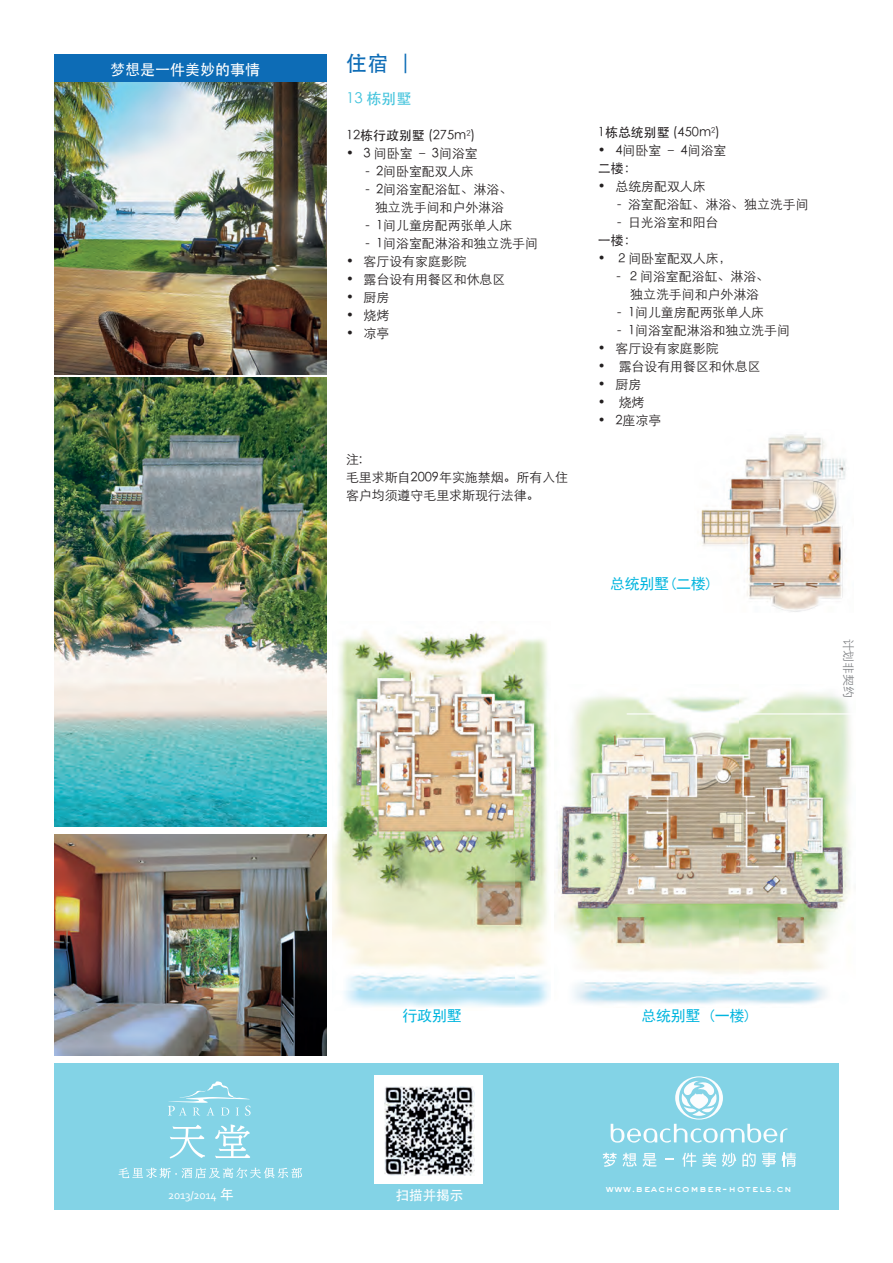
<style>
.page{position:relative;width:893px;height:1263px;background:#fff}
.page>*{position:absolute;margin:0;border:0;box-sizing:border-box;transform-origin:0 0}
.t1{font:21px "ST Heiti";color:#0d6cb6}
.t2{font:15px "Sim Hei";letter-spacing:-.02em;color:#00b5de}
.t3{font:15px "ST Heiti";color:#fff}
.t4{font:15px "ST Heiti";color:#42c3dc}
.t5{font:13.5px "ST Heiti";color:#fff}
.t6{font:12.9px/18px "ST Xihei";color:#231f20;text-align:center}
.t7{font:12.9px "ST Heiti";color:#231f20}
.t8{font:12px "Corbel";letter-spacing:-.02em;color:#fff}
.t9{font:12px "ST Xihei";letter-spacing:-.02em;color:#808285}
.t10{font:9.6px "Sackers Heavy Gothic";letter-spacing:.06em;color:#fff}
.s1{font-family:"ST Heiti";font-size:13.5px}
</style>
<div class="page">
<img style="left:700px;top:434px;width:147px;height:178px">
<img style="left:557px;top:692px;width:294px;height:313px">
<img style="left:332px;top:631px;width:218px;height:376px">
<hr style="left:627px;top:713px;width:241px;height:1px;background:#fff">
<div style="left:54px;top:1063px;width:785px;height:146px;background:#83d3e6"></div>
<div style="left:54px;top:54px;width:272px;height:29px;background:#0d6cb6"></div>
<div style="left:375px;top:1076px;width:108px;height:108px;background:#fff"></div>
<svg style="left:611px;top:1076px;width:176px;height:67px"></svg>
<svg style="left:603px;top:1153px;width:54px;height:14px"></svg>
<svg style="left:665px;top:1158px;width:9px;height:2px"></svg>
<svg style="left:682px;top:1152px;width:14px;height:15px"></svg>
<svg style="left:702px;top:1152px;width:14px;height:15px"></svg>
<svg style="left:722px;top:1153px;width:14px;height:14px"></svg>
<svg style="left:742px;top:1152px;width:14px;height:14px"></svg>
<svg style="left:762px;top:1152px;width:14px;height:15px"></svg>
<svg style="left:782px;top:1152px;width:13px;height:15px"></svg>
<svg style="left:118px;top:1167px;width:184px;height:11px"></svg>
<svg style="left:168px;top:1081px;width:83px;height:35px"></svg>
<svg style="left:215px;top:1124px;width:35px;height:34px"></svg>
<svg style="left:170px;top:1125px;width:35px;height:33px"></svg>
<img style="left:384px;top:1086px;width:90px;height:89px">
<img style="left:54px;top:835px;width:272px;height:221px">
<img style="left:54px;top:83px;width:272px;height:291px">
<img style="left:54px;top:377px;width:272px;height:449px">
<p class="t3" style="left:110px;top:62px;width:151px">梦想是一件美妙的事情</p>
<p class="t1" style="left:346px;top:53px;width:68px">住宿 |</p>
<p class="t4" style="left:346px;top:91px;width:67px">13 栋别墅</p>
<p class="t7" style="left:346px;top:129px;width:131px">12栋行政别墅 (275m<sup>2</sup>)</p>
<p class="t6" style="left:346px;top:145px;width:133px">• 3 间卧室 – 3间浴室</p>
<p class="t6" style="left:365px;top:163px;width:110px">- 2间卧室配双人床</p>
<p class="t6" style="left:365px;top:181px;width:148px">- 2间浴室配浴缸、淋浴、独立洗手间和户外淋浴</p>
<p class="t6" style="left:365px;top:217px;width:148px">- 1间儿童房配两张单人床</p>
<p class="t6" style="left:365px;top:235px;width:174px">- 1间浴室配淋浴和独立洗手间</p>
<p class="t6" style="left:346px;top:253px;width:122px">• 客厅设有家庭影院</p>
<p class="t6" style="left:346px;top:271px;width:161px">• 露台设有用餐区和休息区</p>
<p class="t6" style="left:346px;top:289px;width:45px">• 厨房</p>
<p class="t6" style="left:346px;top:307px;width:45px">• 烧烤</p>
<p class="t6" style="left:346px;top:325px;width:45px">• 凉亭</p>
<p class="t6" style="left:346px;top:451px;width:18px">注:</p>
<p class="t6" style="left:346px;top:469px;width:224px;text-align:left">毛里求斯自2009年实施禁烟。所有入住客户均须遵守毛里求斯现行法律。</p>
<p class="t7" style="left:598px;top:126px;width:124px">1栋总统别墅 (450m<sup>2</sup>)</p>
<p class="t6" style="left:598px;top:142px;width:130px">• 4间卧室 – 4间浴室</p>
<p class="t7" style="left:598px;top:162px;width:40px">二楼：</p>
<p class="t6" style="left:598px;top:178px;width:109px">• 总统房配双人床</p>
<p class="t6" style="left:617px;top:196px;width:193px">- 浴室配浴缸、淋浴、独立洗手间</p>
<p class="t6" style="left:617px;top:214px;width:103px">- 日光浴室和阳台</p>
<p class="t7" style="left:598px;top:234px;width:40px">一楼：</p>
<p class="t6" style="left:598px;top:250px;width:135px">• ２间卧室配双人床，</p>
<p class="t6" style="left:616px;top:268px;width:154px">- ２间浴室配浴缸、淋浴、独立洗手间和户外淋浴</p>
<p class="t6" style="left:617px;top:304px;width:148px">- 1间儿童房配两张单人床</p>
<p class="t6" style="left:617px;top:322px;width:174px">- 1间浴室配淋浴和独立洗手间</p>
<p class="t6" style="left:598px;top:340px;width:122px">• 客厅设有家庭影院</p>
<p class="t6" style="left:598px;top:358px;width:164px">• 露台设有用餐区和休息区</p>
<p class="t6" style="left:598px;top:376px;width:45px">• 厨房</p>
<p class="t6" style="left:598px;top:394px;width:48px">• 烧烤</p>
<p class="t6" style="left:598px;top:412px;width:65px">• 2座凉亭</p>
<p class="t2" style="left:610px;top:576px;width:104px">总统别墅(二楼)</p>
<p class="t9" style="left:854px;top:639px;width:61px;rotate:90deg">计划非契约</p>
<p class="t2" style="left:403px;top:1008px;width:61px">行政别墅</p>
<p class="t2" style="left:641px;top:1008px;width:112px">总统别墅 (一楼)</p>
<p class="t8" style="left:168px;top:1188px;width:67px">2013/2014 <span class="s1">年</span></p>
<p class="t5" style="left:396px;top:1188px;width:69px">扫描并揭示</p>
<p class="t10" style="left:606px;top:1181px;width:187px">www.beachcomber-hotels.cn</p>
</div>
